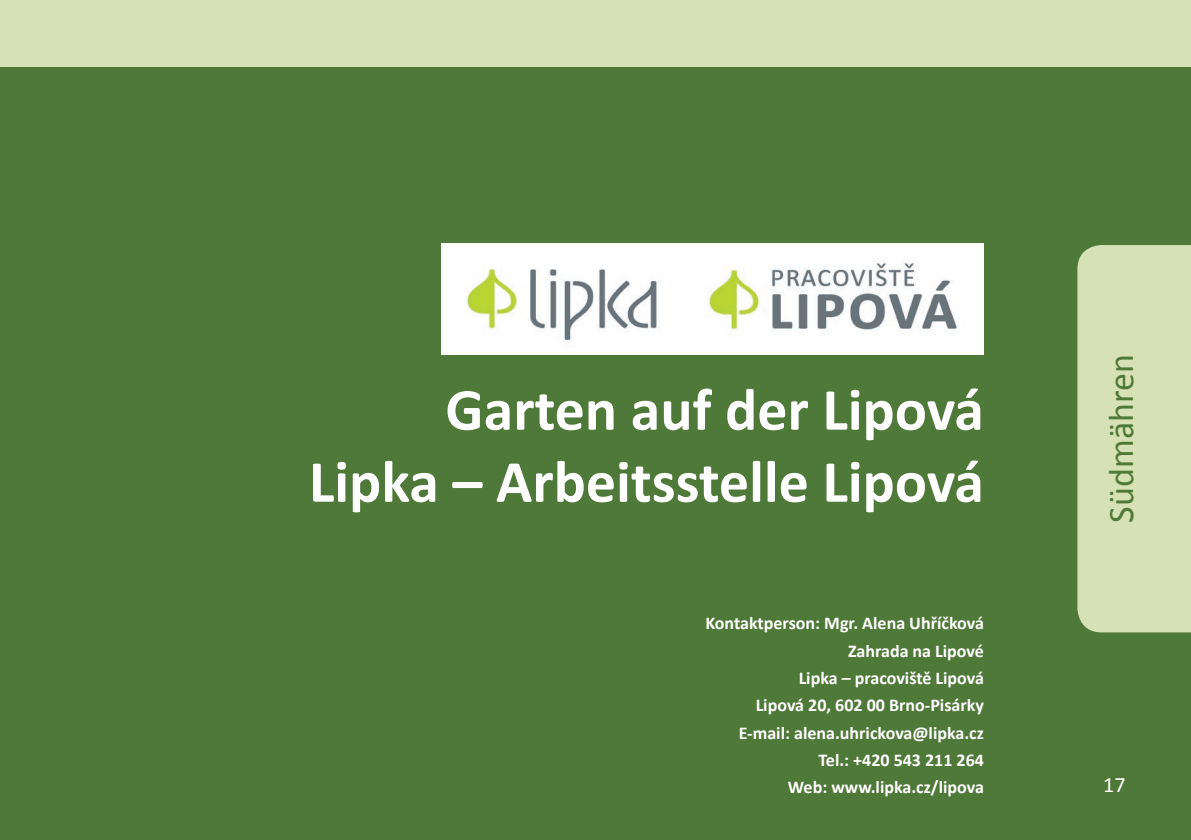
<style>
.page{position:relative;width:1191px;height:840px;background:#fff}
.page>*{position:absolute;margin:0;border:0;box-sizing:border-box;transform-origin:0 0}
.t1{font:700 60px/72px "Calibri";color:#fff;text-align:right}
.t2{font:36px "Calibri";color:#4f7938}
.t3{font:22px "Calibri";color:#fff}
.t4{font:700 18px/27.2px "Calibri";color:#fff;text-align:right}
</style>
<div class="page">
<div style="left:0;top:0;width:1191px;height:67px;background:#d7e1b6"></div>
<div style="left:0;top:67px;width:1191px;height:772px;background:#4f7938"></div>
<div style="left:1077px;top:245px;width:114px;height:387px;background:#d7e1b6"></div>
<img style="left:442px;top:243px;width:542px;height:112px">
<h1 class="t1" style="left:309px;top:373px;width:676px">Garten auf der Lipová<br>Lipka – Arbeitsstelle Lipová</h1>
<p class="t4" style="left:705px;top:609px;width:280px">Kontaktperson: Mgr. Alena Uhříčková<br>Zahrada na Lipové<br>Lipka – pracoviště Lipová<br>Lipová 20, 602 00 Brno-Pisárky<br>E-mail: alena.uhrickova@lipka.cz<br>Tel.: +420 543 211 264<br>Web: www.lipka.cz/lipova</p>
<h2 class="t2" style="left:1098px;top:522px;width:170px;rotate:-90deg">Südmähren</h2>
<p class="t3" style="left:1103px;top:769px;width:24px">17</p>
</div>
